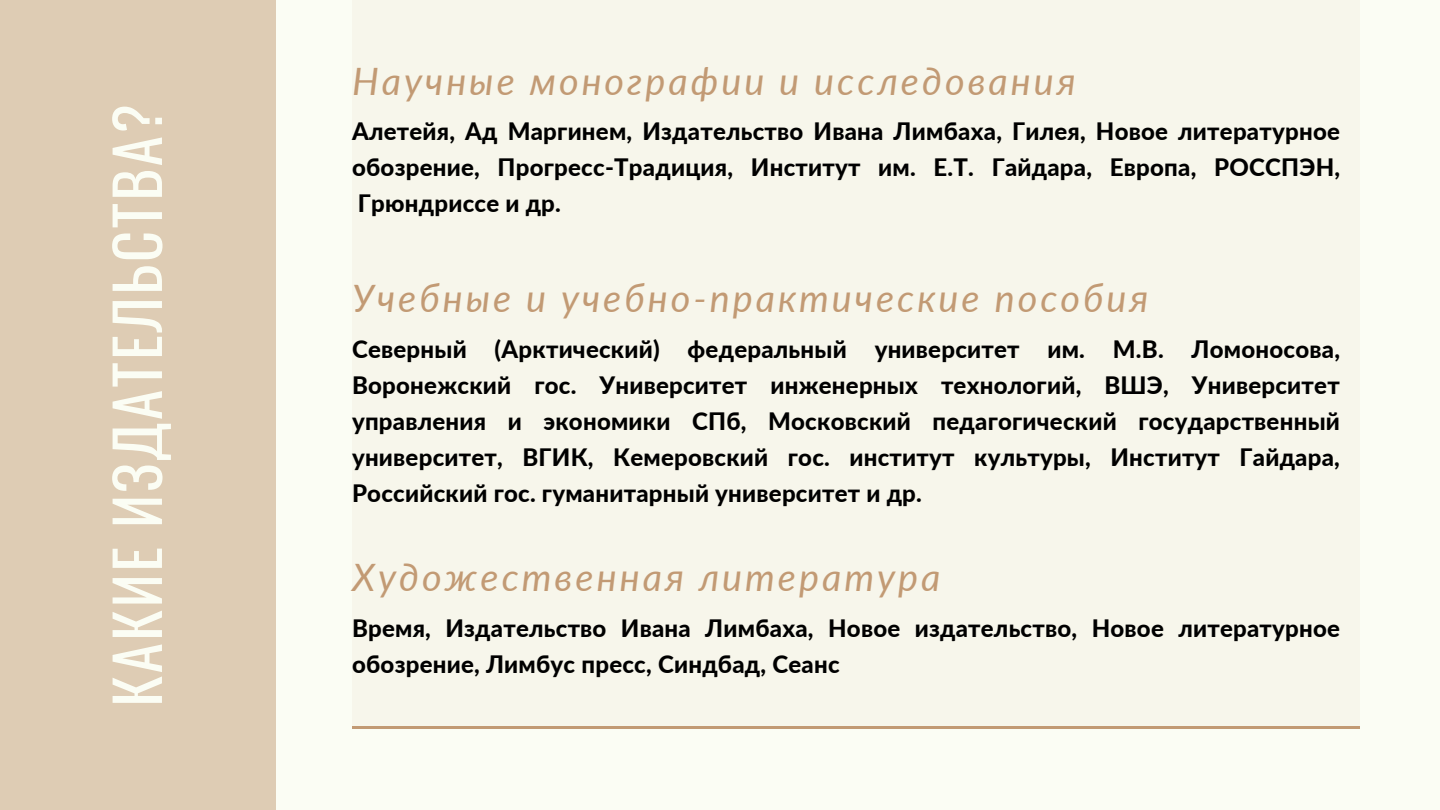
<style>
.page{position:relative;width:1440px;height:810px;background:#fbfdf4}
.page>*{position:absolute;margin:0;border:0;box-sizing:border-box;transform-origin:0 0}
.t1{font:61px "Oswald";letter-spacing:.04em;color:#fbfdf4}
.t2{font:italic 37.8px "Lato";letter-spacing:.08em;color:#c29a74}
.t3{font:800 24px/36px "Lato";letter-spacing:.01em;color:#000;text-align:justify}
</style>
<div class="page">
<div style="left:0;top:0;width:276px;height:810px;background:#deccb4"></div>
<div style="left:352px;top:0;width:1007px;height:729px;background:#f7f6eb"></div>
<hr style="left:352px;top:726px;width:1007px;height:3px;background:#c29a74">
<p class="t1" style="left:89px;top:707px;width:604px;rotate:-90deg">КАКИЕ ИЗДАТЕЛЬСТВА?</p>
<p class="t2" style="left:352px;top:57px;width:725px">Научные монографии и исследования</p>
<p class="t3" style="left:352px;top:113px;width:990px">Алетейя, Ад Маргинем, Издательство Ивана Лимбаха, Гилея, Новое литературное обозрение, Прогресс-Традиция, Институт им. Е.Т. Гайдара, Европа, РОССПЭН, Грюндриссе и др.</p>
<p class="t2" style="left:352px;top:275px;width:798px">Учебные и учебно-практические пособия</p>
<p class="t3" style="left:352px;top:331px;width:990px">Северный (Арктический) федеральный университет им. М.В. Ломоносова, Воронежский гос. Университет инженерных технологий, ВШЭ, Университет управления и экономики СПб, Московский педагогический государственный университет, ВГИК, Кемеровский гос. институт культуры, Институт Гайдара, Российский гос. гуманитарный университет и др.</p>
<p class="t2" style="left:352px;top:554px;width:590px">Художественная литература</p>
<p class="t3" style="left:352px;top:610px;width:990px">Время, Издательство Ивана Лимбаха, Новое издательство, Новое литературное обозрение, Лимбус пресс, Синдбад, Сеанс</p>
</div>
